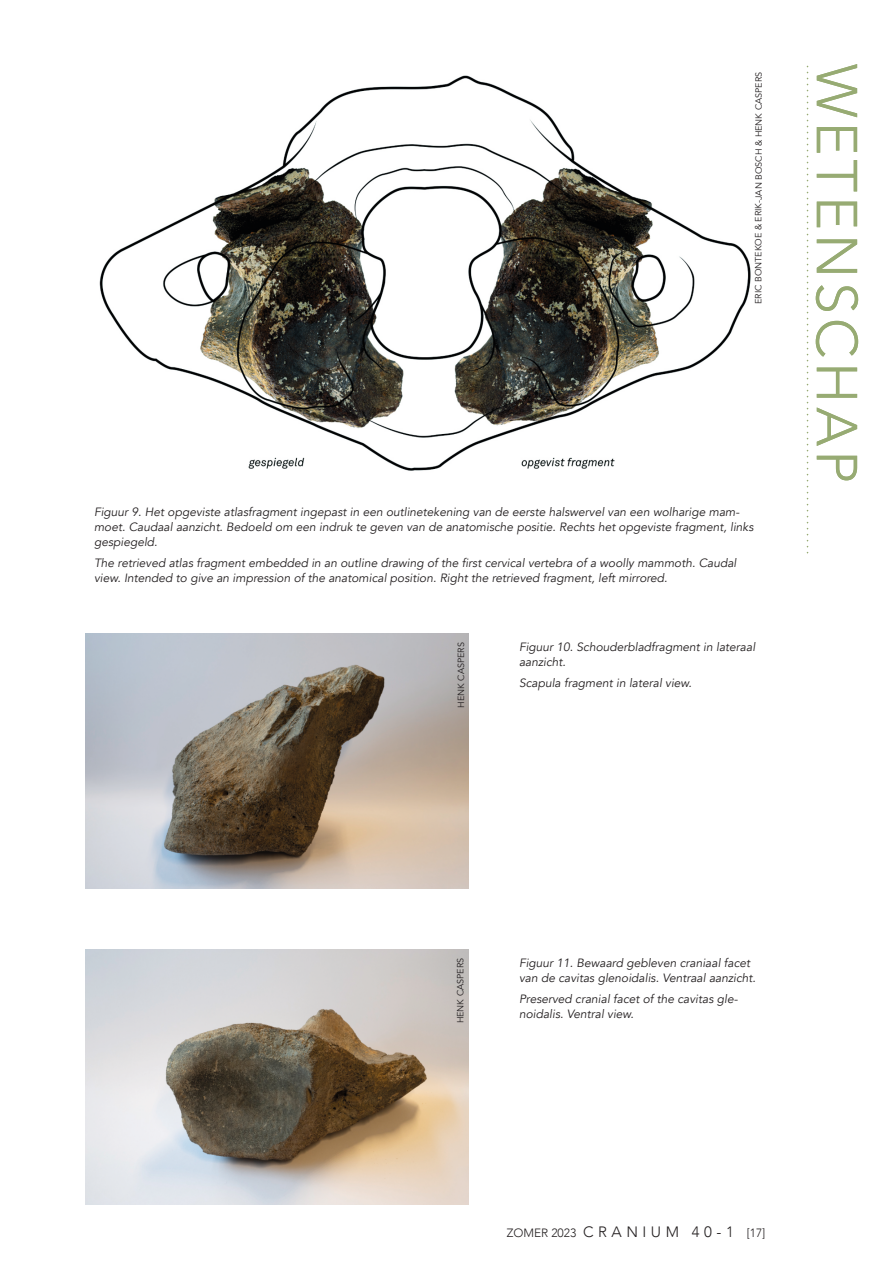
<style>
.page{position:relative;width:893px;height:1263px;background:#fff}
.page>*{position:absolute;margin:0;border:0;box-sizing:border-box;transform-origin:0 0}
.t1{font:300 57px "Avenir";letter-spacing:.07em;color:#97ab73}
.t2{font:italic 12px/15px "Avenir";color:#231f20}
.t3{font:300 12px "Avenir";color:#231f20}
.t4{font:9px "Avenir";letter-spacing:-.005em;color:#231f20}
.s1{font-size:15px}
</style>
<div class="page">
<svg style="left:807px;top:65px;width:1px;height:488px"></svg>
<img style="left:86px;top:949px;width:382px;height:255px">
<img style="left:86px;top:634px;width:382px;height:254px">
<img style="left:99px;top:75px;width:652px;height:396px">
<p class="t4" style="left:753px;top:304px;width:233px;rotate:-90deg">ERIC BONTEKOE &amp; ERIK-JAN BOSCH &amp; HENK CASPERS</p>
<p class="t2" style="left:94px;top:504px;width:661px">Figuur 9. Het opgeviste atlasfragment ingepast in een outlinetekening van de eerste halswervel van een wolharige mam&shy;moet. Caudaal aanzicht. Bedoeld om een indruk te geven van de anatomische positie. Rechts het opgeviste fragment, links gespiegeld.</p>
<p class="t2" style="left:94px;top:555px;width:644px">The retrieved atlas fragment embedded in an outline drawing of the first cervical vertebra of a woolly mammoth. Caudal view. Intended to give an impression of the anatomical position. Right the retrieved fragment, left mirrored.</p>
<p class="t4" style="left:455px;top:708px;width:67px;rotate:-90deg">HENK CASPERS</p>
<p class="t2" style="left:519px;top:640px;width:238px">Figuur 10. Schouderbladfragment in lateraal aanzicht.</p>
<p class="t2" style="left:519px;top:676px;width:174px">Scapula fragment in lateral view.</p>
<h1 class="t1" style="left:874px;top:64px;width:421px;rotate:90deg">WETENSCHAP</h1>
<p class="t4" style="left:454px;top:1023px;width:67px;rotate:-90deg">HENK CASPERS</p>
<p class="t2" style="left:519px;top:955px;width:238px">Figuur 11. Bewaard gebleven craniaal facet van de cavitas glenoidalis. Ventraal aanzicht.</p>
<p class="t2" style="left:519px;top:991px;width:220px">Preserved cranial facet of the cavitas gle&shy;noidalis. Ventral view.</p>
<p class="t3" style="left:507px;top:1225px;width:260px">ZOMER2023 <span class="s1">CRANIUM 40-1</span> [17]</p>
</div>
